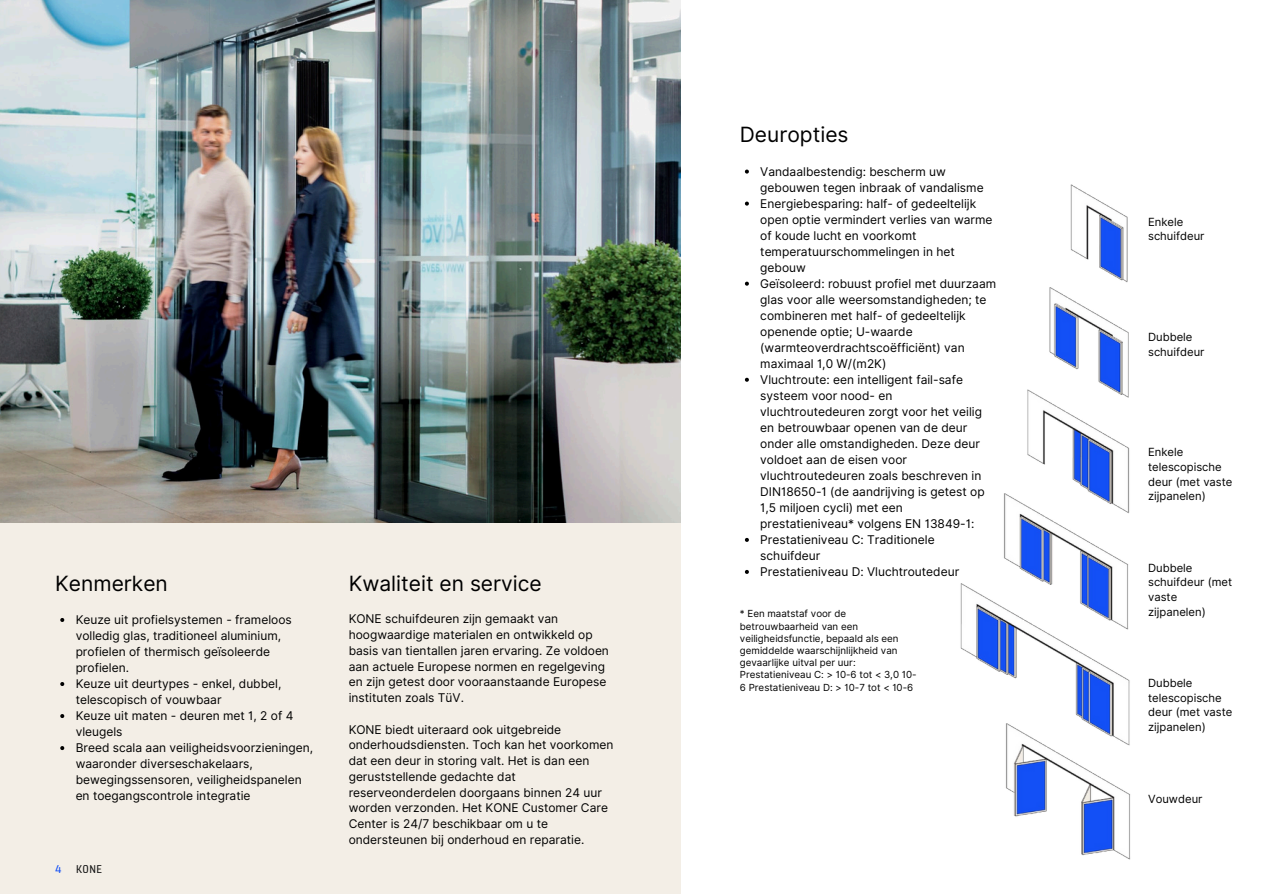
<style>
.page{position:relative;width:1263px;height:894px;background:#fff}
.page>*{position:absolute;margin:0;border:0;box-sizing:border-box;transform-origin:0 0}
.t1{font:21px "Inter";color:#000}
.t2{font:12px/16px "Inter";color:#000}
.t3{font:12px "KONE Information";color:#141414}
.t4{font:12px "KONE Information";color:#1450f5}
.t5{font:11.25px/14.7px "Inter";color:#000}
.t6{font:9.75px/12.1px "Inter";color:#000}
</style>
<div class="page">
<img style="left:0;top:0;width:681px;height:523px">
<div style="left:0;top:523px;width:680px;height:370px;background:#f3eee6"></div>
<img style="left:1006px;top:770px;width:125px;height:90px">
<img style="left:960px;top:583px;width:170px;height:187px">
<img style="left:968px;top:557px;width:162px;height:110px">
<img style="left:1004px;top:448px;width:126px;height:109px">
<img style="left:1027px;top:339px;width:102px;height:109px">
<img style="left:1049px;top:184px;width:80px;height:155px">
<svg style="left:60px;top:618px;width:4px;height:3px"></svg>
<svg style="left:60px;top:682px;width:4px;height:3px"></svg>
<svg style="left:60px;top:714px;width:4px;height:3px"></svg>
<svg style="left:60px;top:746px;width:4px;height:3px"></svg>
<svg style="left:745px;top:169px;width:4px;height:4px"></svg>
<svg style="left:745px;top:201px;width:4px;height:4px"></svg>
<svg style="left:745px;top:281px;width:4px;height:4px"></svg>
<svg style="left:745px;top:377px;width:4px;height:4px"></svg>
<svg style="left:745px;top:537px;width:4px;height:4px"></svg>
<svg style="left:745px;top:570px;width:4px;height:3px"></svg>
<h2 class="t1" style="left:55px;top:570px;width:114px">Kenmerken</h2>
<h1 class="t1" style="left:349px;top:570px;width:195px">Kwaliteit en service</h1>
<h3 class="t2" style="left:76px;top:611px;width:218px">Keuze uit profielsystemen - frameloos volledig glas, traditioneel aluminium, profielen of thermisch geïsoleerde profielen.</h3>
<h1 class="t2" style="left:76px;top:675px;width:207px">Keuze uit deurtypes - enkel, dubbel, telescopisch of vouwbaar</h1>
<p class="t2" style="left:76px;top:707px;width:219px">Keuze uit maten - deuren met 1, 2 of 4 vleugels</p>
<p class="t2" style="left:76px;top:739px;width:239px">Breed scala aan veiligheidsvoorzieningen, waaronder diverseschakelaars, bewegingssensoren, veiligheidspanelen en toegangscontrole integratie</p>
<p class="t4" style="left:55px;top:861px;width:8px">4</p>
<h3 class="t3" style="left:76px;top:861px;width:27px">KONE</h3>
<p class="t2" style="left:349px;top:610px;width:262px">KONE schuifdeuren zijn gemaakt van hoogwaardige materialen en ontwikkeld op basis van tientallen jaren ervaring. Ze voldoen aan actuele Europese normen en regelgeving en zijn getest door vooraanstaande Europese instituten zoals TüV.</p>
<p class="t2" style="left:349px;top:721px;width:266px">KONE biedt uiteraard ook uitgebreide onderhoudsdiensten. Toch kan het voorkomen dat een deur in storing valt. Het is dan een geruststellende gedachte dat reserveonderdelen doorgaans binnen 24 uur worden verzonden. Het KONE Customer Care Center is 24/7 beschikbaar om u te ondersteunen bij onderhoud en reparatie.</p>
<h3 class="t1" style="left:740px;top:122px;width:110px">Deuropties</h3>
<p class="t2" style="left:760px;top:163px;width:225px">Vandaalbestendig: bescherm uw gebouwen tegen inbraak of vandalisme</p>
<p class="t2" style="left:760px;top:195px;width:234px">Energiebesparing: half- of gedeeltelijk open optie vermindert verlies van warme of koude lucht en voorkomt temperatuurschommelingen in het gebouw</p>
<p class="t2" style="left:760px;top:275px;width:237px">Geïsoleerd: robuust profiel met duurzaam glas voor alle weersomstandigheden; te combineren met half- of gedeeltelijk openende optie; U-waarde (warmteoverdrachtscoëfficiënt) van maximaal 1,0 W/(m2K)</p>
<h3 class="t2" style="left:760px;top:371px;width:226px">Vluchtroute: een intelligent fail-safe systeem voor nood- en vluchtroutedeuren zorgt voor het veilig en betrouwbaar openen van de deur onder alle omstandigheden. Deze deur voldoet aan de eisen voor vluchtroutedeuren zoals beschreven in DIN18650-1 (de aandrijving is getest op 1,5 miljoen cycli) met een prestatieniveau* volgens EN 13849-1:</h3>
<p class="t2" style="left:760px;top:531px;width:176px">Prestatieniveau C: Traditionele schuifdeur</p>
<h3 class="t2" style="left:760px;top:563px;width:200px">Prestatieniveau D: Vluchtroutedeur</h3>
<p class="t6" style="left:740px;top:607px;width:178px">* Een maatstaf voor de betrouwbaarheid van een veiligheidsfunctie, bepaald als een gemiddelde waarschijnlijkheid van gevaarlijke uitval per uur:<br>Prestatieniveau C: &gt; 10-6 tot &lt; 3,0 10-<br>6 Prestatieniveau D: &gt; 10-7 tot &lt; 10-6</p>
<p class="t5" style="left:1148px;top:214px;width:58px">Enkele schuifdeur</p>
<h3 class="t5" style="left:1148px;top:329px;width:58px">Dubbele schuifdeur</h3>
<h3 class="t5" style="left:1148px;top:444px;width:86px">Enkele telescopische deur (met vaste zijpanelen)</h3>
<p class="t5" style="left:1148px;top:560px;width:86px">Dubbele schuifdeur (met vaste zijpanelen)</p>
<p class="t5" style="left:1148px;top:675px;width:86px">Dubbele telescopische deur (met vaste zijpanelen)</p>
<h3 class="t5" style="left:1148px;top:791px;width:56px">Vouwdeur</h3>
</div>
